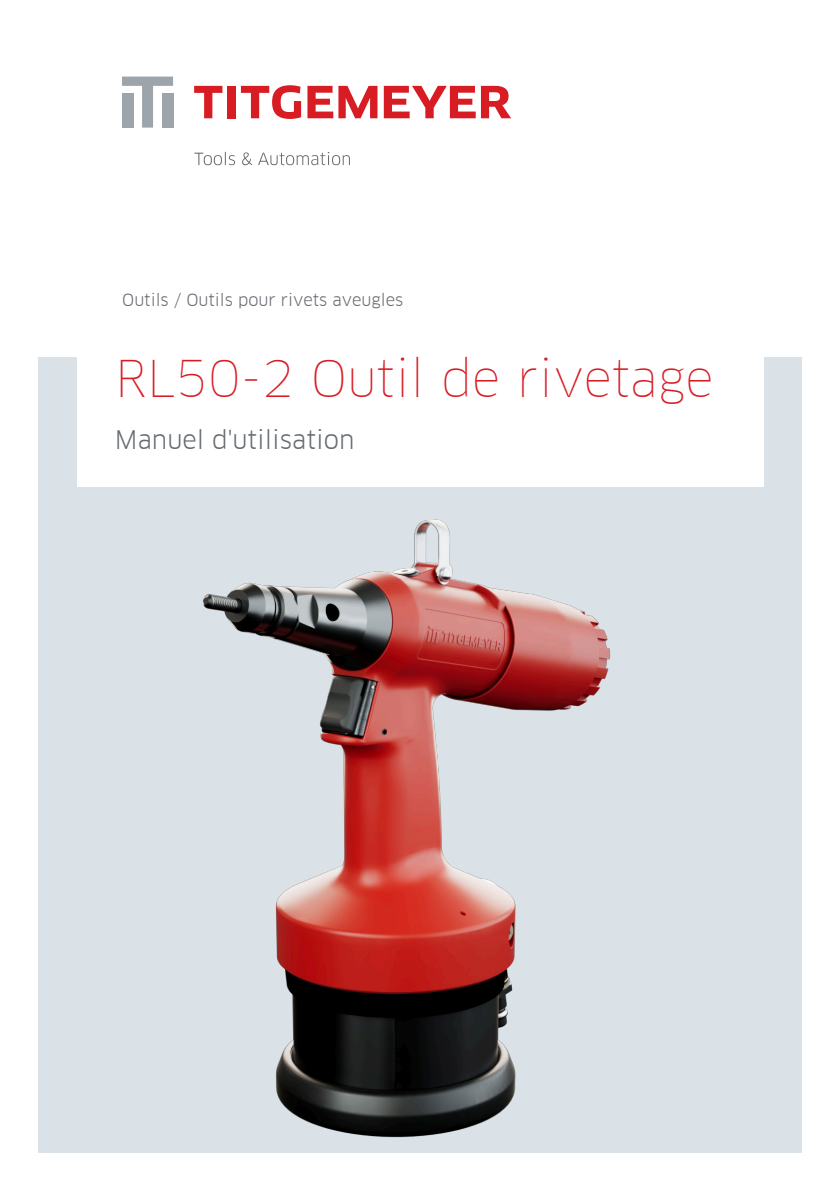
<style>
.page{position:relative;width:840px;height:1191px;background:#fff}
.page>*{position:absolute;margin:0;border:0;box-sizing:border-box;transform-origin:0 0}
.t1{font:100 49.6px "Clan Offc Pro";color:#d81c23}
.t2{font:25px "Clan Offc Pro";color:#666b70}
.t3{font:16.4px "Clan Offc Pro";color:#666b70}
</style>
<div class="page">
<svg style="left:122px;top:77px;width:51px;height:51px"></svg>
<svg style="left:194px;top:86px;width:28px;height:32px"></svg>
<div style="left:227px;top:86px;width:9px;height:32px;background:#d81c23"></div>
<svg style="left:241px;top:85px;width:60px;height:34px"></svg>
<svg style="left:307px;top:86px;width:70px;height:32px"></svg>
<svg style="left:383px;top:86px;width:128px;height:32px"></svg>
<svg style="left:194px;top:152px;width:41px;height:13px"></svg>
<svg style="left:242px;top:152px;width:10px;height:13px"></svg>
<svg style="left:258px;top:152px;width:92px;height:13px"></svg>
<img style="left:38px;top:357px;width:759px;height:796px">
<div style="left:77px;top:319px;width:686px;height:168px;background:#fff"></div>
<p class="t3" style="left:122px;top:291px;width:282px">Outils / Outils pour rivets aveugles</p>
<h1 class="t1" style="left:115px;top:349px;width:600px">RL50-2 Outil de rivetage</h1>
<h2 class="t2" style="left:115px;top:425px;width:241px">Manuel d'utilisation</h2>
</div>
